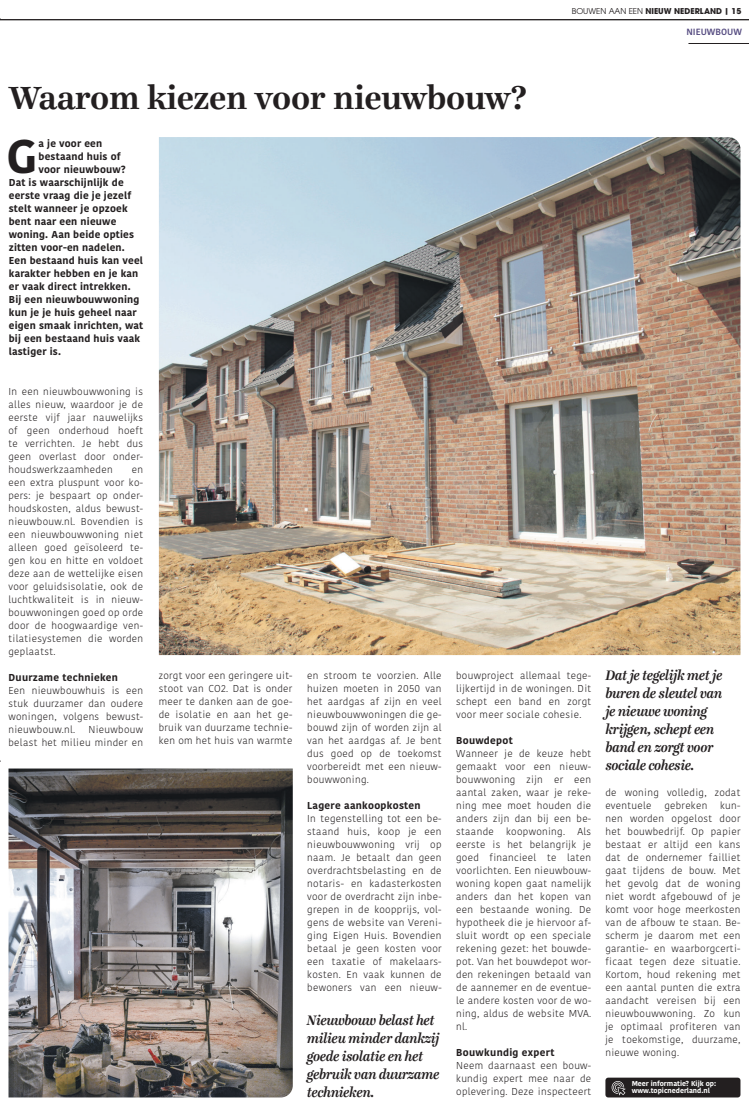
<style>
.page{position:relative;width:749px;height:1106px;background:#fff}
.page>*{position:absolute;margin:0;border:0;box-sizing:border-box;transform-origin:0 0}
.t1{font:700 47.1px "Kohinoor Bangla";color:#231f20}
.t2{font:700 35px "Ingeborg";letter-spacing:-.01em;color:#231f20}
.t3{font:italic 700 15px/18px "Ingeborg";letter-spacing:-.03em;color:#231f20;scale:.92 1}
.t4{font:300 10px/13px "Kohinoor Bangla";letter-spacing:.03em;color:#231f20;text-align:justify}
.t5{font:700 10px "Kohinoor Bangla";letter-spacing:.02em;color:#231f20}
.t6{font:600 9px "Kohinoor Bangla";color:#544a80}
.t7{font:700 8px "ITC Avant Garde Std";color:#231f20}
.t8{font:700 7px/7px "Kohinoor Bangla";color:#fff}
.s1{font-weight:400}
</style>
<div class="page">
<img style="left:159px;top:137px;width:581px;height:518px">
<div style="left:605px;top:1077px;width:135px;height:20px;background:#231f20;border-radius:3px"></div>
<svg style="left:611px;top:1081px;width:14px;height:14px"></svg>
<hr style="left:0;top:19px;width:748px;height:1px;background:#231f20">
<hr style="left:688px;top:43px;width:60px;height:1px;background:#231f20">
<img style="left:9px;top:768px;width:284px;height:329px">
<p class="t7" style="left:571px;top:6px;width:171px"><span class="s1">BOUWEN AAN EEN</span> NIEUW NEDERLAND | 15</p>
<p class="t6" style="left:686px;top:24px;width:57px">NIEUWBOUW</p>
<h2 class="t2" style="left:9px;top:76px;width:519px">Waarom kiezen voor nieuwbouw?</h2>
<h1 class="t1" style="left:7px;top:115px;width:32px">G</h1>
<p class="t5" style="left:39px;top:134px;width:65px">a je voor een</p>
<p class="t5" style="left:39px;top:147px;width:84px">bestaand huis of</p>
<p class="t5" style="left:39px;top:160px;width:88px">voor nieuwbouw?</p>
<p class="t5" style="left:9px;top:173px;width:116px">Dat is waarschijnlijk de</p>
<p class="t5" style="left:9px;top:186px;width:124px">eerste vraag die je jezelf</p>
<p class="t5" style="left:9px;top:199px;width:121px">stelt wanneer je opzoek</p>
<p class="t5" style="left:9px;top:212px;width:109px">bent naar een nieuwe</p>
<p class="t5" style="left:9px;top:225px;width:127px">woning. Aan beide opties</p>
<p class="t5" style="left:9px;top:238px;width:117px">zitten voor-en nadelen.</p>
<p class="t5" style="left:9px;top:251px;width:136px">Een bestaand huis kan veel</p>
<p class="t5" style="left:9px;top:264px;width:131px">karakter hebben en je kan</p>
<p class="t5" style="left:9px;top:277px;width:123px">er vaak direct intrekken.</p>
<p class="t5" style="left:9px;top:290px;width:132px">Bij een nieuwbouwwoning</p>
<p class="t5" style="left:9px;top:303px;width:129px">kun je je huis geheel naar</p>
<p class="t5" style="left:9px;top:316px;width:136px">eigen smaak inrichten, wat</p>
<p class="t5" style="left:9px;top:329px;width:133px">bij een bestaand huis vaak</p>
<p class="t5" style="left:9px;top:342px;width:54px">lastiger is.</p>
<p class="t4" style="left:9px;top:384px;width:136px">In een nieuwbouwwoning is alles nieuw, waardoor je de eerste vijf jaar nauwelijks of geen onderhoud hoeft te verrichten. Je hebt dus geen overlast door onder&shy;houdswerkzaamheden</p>
<p class="t4" style="left:9px;top:462px;width:136px;text-indent:123px">en een extra pluspunt voor ko&shy;pers: je bespaart op onder&shy;houdskosten, aldus bewust&shy;nieuwbouw.nl. Bovendien is een nieuwbouwwoning niet alleen goed geïsoleerd te&shy;gen kou en hitte en voldoet deze aan de wettelijke eisen voor geluidsisolatie, ook de luchtkwaliteit is in nieuw&shy;bouwwoningen goed op orde door de hoogwaardige ven&shy;tilatiesystemen die worden geplaatst.</p>
<p class="t5" style="left:9px;top:668px;width:111px">Duurzame technieken</p>
<p class="t4" style="left:9px;top:683px;width:136px">Een nieuwbouwhuis is een stuk duurzamer dan oudere woningen, volgens bewust&shy;nieuwbouw.nl.</p>
<p class="t4" style="left:307px;top:669px;width:136px">en stroom te voorzien. Alle huizen moeten in 2050 van het aardgas af zijn en veel nieuwbouwwoningen die ge&shy;bouwd zijn of worden zijn al van het aardgas af. Je bent dus goed op de toekomst voorbereidt met een nieuw&shy;bouwwoning.</p>
<p class="t5" style="left:307px;top:796px;width:115px">Lagere aankoopkosten</p>
<p class="t4" style="left:307px;top:812px;width:136px">In tegenstelling tot een be&shy;staand huis, koop je een nieuwbouwwoning vrij op naam. Je betaalt dan geen overdrachtsbelasting en de notaris- en kadasterkosten voor de overdracht zijn inbe&shy;grepen in de koopprijs, vol&shy;gens de website van Vereni&shy;ging Eigen Huis. Bovendien betaal je geen kosten voor een taxatie of makelaars&shy;kosten. En vaak kunnen de bewoners van een nieuw-</p>
<p class="t4" style="left:456px;top:669px;width:136px">bouwproject allemaal tege&shy;lijkertijd in de woningen. Dit schept een band en zorgt voor meer sociale cohesie.</p>
<p class="t5" style="left:456px;top:731px;width:58px">Bouwdepot</p>
<p class="t4" style="left:456px;top:747px;width:136px">Wanneer je de keuze hebt gemaakt voor een nieuw&shy;bouwwoning zijn er een aantal zaken, waar je reke&shy;ning mee moet houden die anders zijn dan bij een be&shy;staande koopwoning. Als eerste is het belangrijk je goed financieel te laten voorlichten. Een nieuwbouw&shy;woning kopen gaat namelijk anders dan het kopen van een bestaande woning. De hypotheek die je hiervoor af&shy;sluit wordt op een speciale rekening gezet: het bouwde&shy;pot. Van het bouwdepot wor&shy;den rekeningen betaald van de aannemer en de eventue&shy;le andere kosten voor de wo&shy;ning, aldus de website MVA. nl.</p>
<p class="t5" style="left:456px;top:1043px;width:100px">Bouwkundig expert</p>
<p class="t4" style="left:456px;top:1059px;width:136px">Neem daarnaast een bouw&shy;kundig expert mee naar de oplevering. Deze inspecteert</p>
<p class="t4" style="left:159px;top:669px;width:135px">zorgt voor een geringere uit&shy;stoot van CO2. Dat is onder meer te danken aan de goe&shy;de isolatie en aan het ge&shy;bruik van duurzame technie&shy;ken om het huis van warmte</p>
<p class="t4" style="left:9px;top:722px;width:136px;text-align:right">Nieuwbouw<br>belast het milieu minder en</p>
<h3 class="t3" style="left:307px;top:1011px;width:145px">Nieuwbouw belast het milieu minder dankzij goede isolatie en het gebruik van duurzame technieken.</h3>
<h3 class="t3" style="left:605px;top:666px;width:129px">Dat je tegelijk met je buren de sleutel van je nieuwe woning krijgen, schept een band en zorgt voor sociale cohesie.</h3>
<p class="t4" style="left:605px;top:786px;width:136px">de woning volledig, zodat eventuele</p>
<p class="t4" style="left:605px;top:799px;width:136px;text-indent:115px">kun&shy;nen worden opgelost door het bouwbedrijf. Op papier bestaat er altijd een kans dat de ondernemer failliet gaat tijdens de bouw. Met het gevolg dat de woning niet wordt afgebouwd of je komt voor hoge meerkosten van de afbouw te staan. Be&shy;scherm je daarom met een garantie- en waarborgcerti&shy;ficaat tegen deze situatie.<br>Kortom, houd rekening met een aantal punten die extra aandacht vereisen bij een nieuwbouwwoning. Zo kun je optimaal profiteren van je toekomstige, duurzame, nieuwe woning.</p>
<p class="t4" style="left:664px;top:799px;width:45px">gebreken</p>
<p class="t8" style="left:631px;top:1080px;width:86px">Meer informatie? Kijk op: www.topicnederland.nl</p>
</div>
